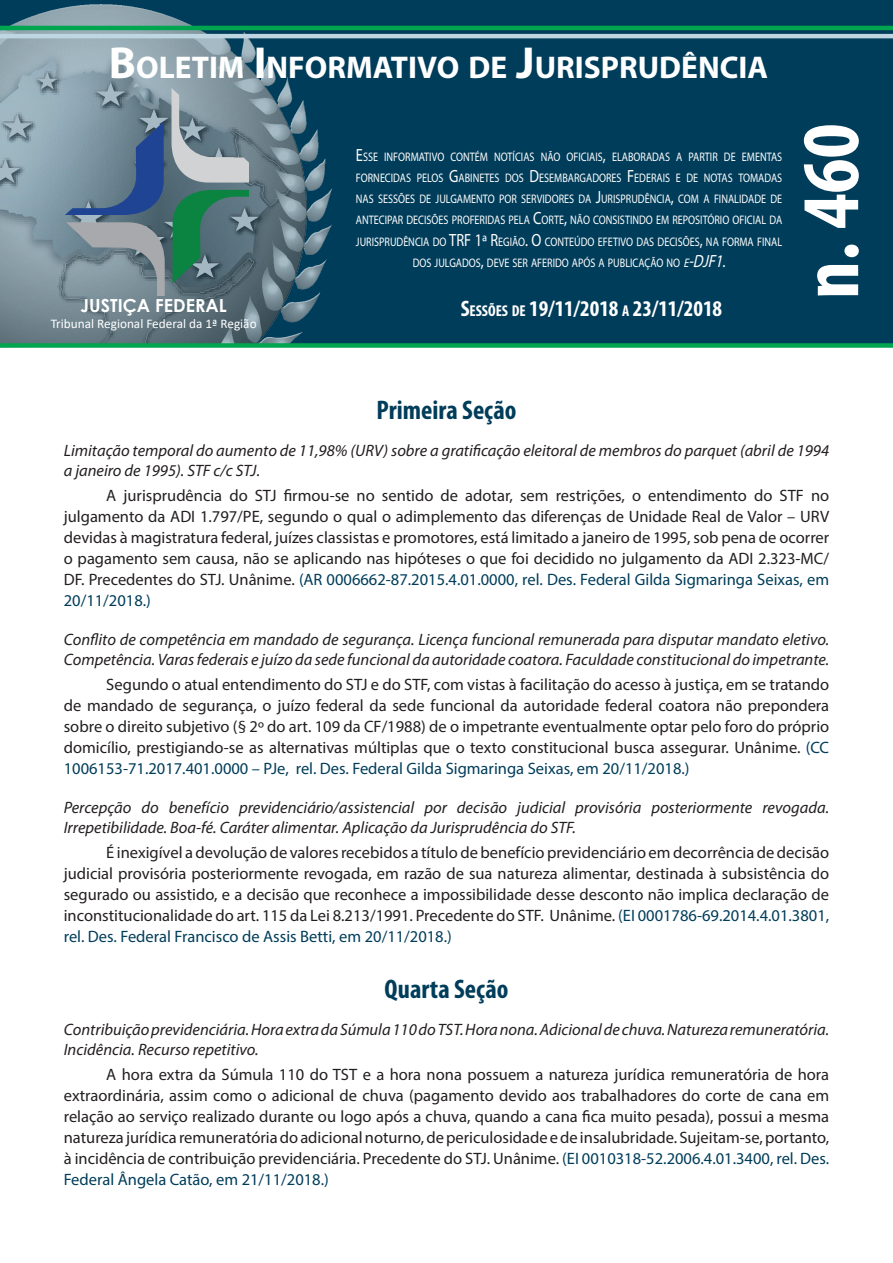
<style>
.page{position:relative;width:893px;height:1263px;background:#fff}
.page>*{position:absolute;margin:0;border:0;box-sizing:border-box;transform-origin:0 0}
.t1{font:700 condensed 82.5px "Myriad Pro";color:#fff}
.t2{font:700 31.5px "Myriad Pro";color:#fff}
.TÍTULO{font:700 condensed 27px "Myriad Pro";color:#003d5a}
.t3{font:700 condensed 22.5px "Myriad Pro";color:#fff}
.t4{font:700 18px "Century Gothic";color:#fff}
.Texto_EMENTA{font:16.5px/21px "Myriad Pro";color:#231f20;text-align:justify}
.Cabeça_EMENTA{font:italic 16.5px/19.8px "Myriad Pro";color:#231f20}
.t5{font:13.2px "Calibri";color:#fff}
.t6{font:12.45px/21.3px "Myriad Pro";color:#fff;text-align:center;scale:.82 1}
.s1{font-size:45px}
.s2{font-size:17.7px}
.s3{font-style:italic}
.s4{font-style:italic;font-size:17.7px}
.s5{font-size:15.75px}
.s6{color:#003d5a}
</style>
<div class="page">
<div style="left:0;top:0;width:893px;height:343px;background:#003d5a"></div>
<img style="left:0;top:4px;width:406px;height:339px">
<hr style="left:0;top:34px;width:893px;height:4px;background:#bed5e2">
<svg style="left:0;top:343px;width:893px;height:5px;background:#0ea558"></svg>
<hr style="left:0;top:26px;width:893px;height:4px;background:#00a54f">
<svg style="left:65px;top:122px;width:99px;height:93px;background:#5a7696"></svg>
<svg style="left:173px;top:190px;width:76px;height:93px;background:#3d7666"></svg>
<svg style="left:66px;top:222px;width:99px;height:74px;background:#86949c"></svg>
<svg style="left:171px;top:88px;width:78px;height:95px;background:#91a0a7"></svg>
<h2 class="t2" style="left:109px;top:47px;width:661px"><span class="s1">B</span>OLETIM <span class="s1">I</span> NFORMATIVO DE <span class="s1">J</span>URISPRUDÊNCIA</h2>
<p class="t6" style="left:356px;top:146px;width:521px"><span class="s2">E</span>SSE INFORMATIVO CONTÉM NOTÍCIAS NÃO OFICIAIS<span class="s2">,</span> ELABORADAS A PARTIR DE EMENTAS FORNECIDAS PELOS <span class="s2">G</span>ABINETES DOS <span class="s2">D</span>ESEMBARGADORES <span class="s2">F</span> EDERAIS E DE NOTAS TOMADAS NAS SESSÕES DE JULGAMENTO POR SERVIDORES DA <span class="s2">J</span>URISPRUDÊNCIA<span class="s2">,</span> COM A FINALIDADE DE ANTECIPAR DECISÕES PROFERIDAS PELA <span class="s2">C</span>ORTE<span class="s2">,</span> NÃO CONSISTINDO EM REPOSITÓRIO OFICIAL DA JURISPRUDÊNCIA DO <span class="s2">TRF 1ª R</span>EGIÃO<span class="s2">. O</span> CONTEÚDO EFETIVO DAS DECISÕES<span class="s2">,</span> NA FORMA FINAL DOS JULGADOS<span class="s2">,</span> DEVE SER AFERIDO APÓS A PUBLICAÇÃO NO <span class="s3">e</span><span class="s4">-DJF1</span><span class="s2">.</span></p>
<p class="t4" style="left:81px;top:292px;width:148px">JUSTIÇA FEDERAL</p>
<h3 class="t3" style="left:461px;top:294px;width:263px">S<span class="s5">ESSÕES DE</span> 19/11/2018 <span class="s5">A</span> 23/11/2018</h3>
<p class="t5" style="left:51px;top:314px;width:207px">Tribunal Regional Federal da 1ª Região</p>
<h1 class="t1" style="left:779px;top:299px;width:177px;rotate:-90deg">n. 460</h1>
<p class="TÍTULO" style="left:376px;top:393px;width:141px">Primeira Seção</p>
<p class="Cabeça_EMENTA" style="left:64px;top:440px;width:767px">Limitação temporal do aumento de 11,98% (URV) sobre a gratificação eleitoral de membros do parquet (abril de 1994 a janeiro de 1995). STF c/c STJ.</p>
<p class="Texto_EMENTA" style="left:64px;top:485px;width:767px;text-indent:43px">A jurisprudência do STJ firmou-se no sentido de adotar, sem restrições, o entendimento do STF no julgamento da ADI 1.797/PE, segundo o qual o adimplemento das diferenças de Unidade Real de Valor – URV devidas à magistratura federal, juízes classistas e promotores, está limitado a janeiro de 1995, sob pena de ocorrer o pagamento sem causa, não se aplicando nas hipóteses o que foi decidido no julgamento da ADI 2.323-MC/ DF. Precedentes do STJ. Unânime. <span class="s6">(AR 0006662-87.2015.4.01.0000, rel. Des. Federal Gilda Sigmaringa Seixas, em 20/11/2018.)</span></p>
<p class="Cabeça_EMENTA" style="left:64px;top:629px;width:767px">Conflito de competência em mandado de segurança. Licença funcional remunerada para disputar mandato eletivo.<br>Competência. Varas federais e juízo da sede funcional da autoridade coatora. Faculdade constitucional do impetrante.</p>
<p class="Texto_EMENTA" style="left:64px;top:674px;width:767px;text-indent:43px">Segundo o atual entendimento do STJ e do STF, com vistas à facilitação do acesso à justiça, em se tratando de mandado de segurança, o juízo federal da sede funcional da autoridade federal coatora não prepondera sobre o direito subjetivo (§ 2º do art. 109 da CF/1988) de o impetrante eventualmente optar pelo foro do próprio domicílio, prestigiando-se as alternativas múltiplas que o texto constitucional busca assegurar. Unânime. <span class="s6">(CC 1006153-71.2017.401.0000 – PJe, rel. Des. Federal Gilda Sigmaringa Seixas, em 20/11/2018.)</span></p>
<p class="Cabeça_EMENTA" style="left:64px;top:797px;width:767px">Percepção do benefício previdenciário/assistencial por decisão judicial provisória posteriormente revogada.<br>Irrepetibilidade. Boa-fé. Caráter alimentar. Aplicação da Jurisprudência do STF.</p>
<p class="Texto_EMENTA" style="left:64px;top:842px;width:767px;text-indent:43px">É inexigível a devolução de valores recebidos a título de benefício previdenciário em decorrência de decisão judicial provisória posteriormente revogada, em razão de sua natureza alimentar, destinada à subsistência do segurado ou assistido, e a decisão que reconhece a impossibilidade desse desconto não implica declaração de inconstitucionalidade do art. 115 da Lei 8.213/1991. Precedente do STF. Unânime. <span class="s6">(EI 0001786-69.2014.4.01.3801, rel. Des. Federal Francisco de Assis Betti, em 20/11/2018.)</span></p>
<p class="TÍTULO" style="left:385px;top:972px;width:125px">Quarta Seção</p>
<p class="Cabeça_EMENTA" style="left:64px;top:1019px;width:767px">Contribuição previdenciária. Hora extra da Súmula 110 do TST. Hora nona. Adicional de chuva. Natureza remuneratória.<br>Incidência. Recurso repetitivo.</p>
<p class="Texto_EMENTA" style="left:64px;top:1063px;width:767px;text-indent:43px">A hora extra da Súmula 110 do TST e a hora nona possuem a natureza jurídica remuneratória de hora extraordinária, assim como o adicional de chuva (pagamento devido aos trabalhadores do corte de cana em relação ao serviço realizado durante ou logo após a chuva, quando a cana fica muito pesada), possui a mesma natureza jurídica remuneratória do adicional noturno, de periculosidade e de insalubridade. Sujeitam-se, portanto, à incidência de contribuição previdenciária. Precedente do STJ. Unânime. <span class="s6">(EI 0010318-52.2006.4.01.3400, rel. Des.<br>Federal Ângela Catão, em 21/11/2018.)</span></p>
</div>
